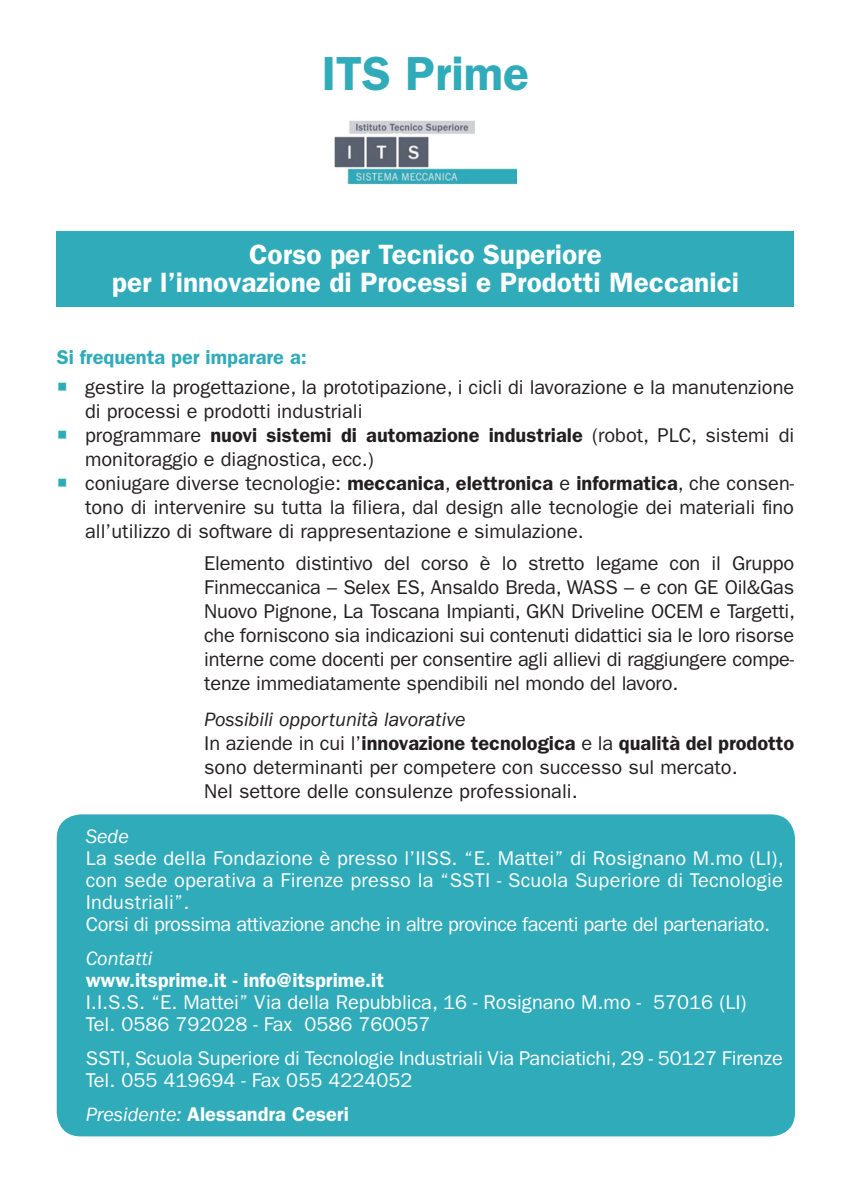
<style>
.page{position:relative;width:851px;height:1191px;background:#fff}
.page>*{position:absolute;margin:0;border:0;box-sizing:border-box;transform-origin:0 0}
.t1{font:600 48px "ITC Franklin Gothic Std";color:#30abba}
.t2{font:600 28px/28px "ITC Franklin Gothic Std";color:#fff;text-align:center}
.t3{font:20px/24px "ITC Franklin Gothic Std";color:#231f20}
.t4{font:20px/22px "ITC Franklin Gothic Std";color:#fff}
.t5{font:600 20px "ITC Franklin Gothic Std";color:#fff}
.t6{font:600 20px "ITC Franklin Gothic Std";color:#30abba}
.t7{font:italic 20px "ITC Franklin Gothic Std";color:#fff}
.s1{color:#30abba}
.s2{font-weight:600}
.s3{font-style:italic}
.s4{font-weight:400;font-style:italic}
</style>
<div class="page">
<div style="left:57px;top:814px;width:737px;height:322px;background:#30abba;border-radius:24px"></div>
<div style="left:57px;top:232px;width:737px;height:75px;background:#30abba"></div>
<img style="left:334px;top:120px;width:182px;height:65px">
<h1 class="t1" style="left:322px;top:45px;width:209px">ITS Prime</h1>
<h2 class="t2" style="left:112px;top:240px;width:628px">Corso per Tecnico Superiore<br>per l’innovazione di Processi e Prodotti Meccanici</h2>
<p class="t6" style="left:57px;top:345px;width:252px">Si frequenta per imparare a:</p>
<p class="t3" style="left:85px;top:375px;width:710px;text-indent:-28px"><span class="s1">○</span> gestire la progettazione, la prototipazione, i cicli di lavorazione e la manutenzione di processi e prodotti industriali</p>
<p class="t3" style="left:85px;top:423px;width:710px;text-indent:-28px"><span class="s1">○</span> programmare <span class="s2">nuovi sistemi di automazione industriale</span> (robot, PLC, sistemi di monitoraggio e diagnostica, ecc.)</p>
<p class="t3" style="left:85px;top:471px;width:710px;text-align:justify;text-indent:-28px"><span class="s1">○</span> coniugare diverse tecnologie: <span class="s2">meccanica</span>, <span class="s2">elettronica</span> e <span class="s2">informatica</span>, che consen&shy;tono di intervenire su tutta la filiera, dal design alle tecnologie dei materiali fino all’utilizzo di software di rappresentazione e simulazione.</p>
<p class="t3" style="left:204px;top:551px;width:592px;text-align:justify">Elemento distintivo del corso è lo stretto legame con il Gruppo Finmeccanica – Selex ES, Ansaldo Breda, WASS – e con GE Oil&amp;Gas Nuovo Pignone, La Toscana Impianti, GKN Driveline OCEM e Targetti, che forniscono sia indicazioni sui contenuti didattici sia le loro risorse interne come docenti per consentire agli allievi di raggiungere compe&shy;tenze immediatamente spendibili nel mondo del lavoro.</p>
<p class="t3" style="left:204px;top:707px;width:591px"><span class="s3">Possibili opportunità lavorative<br></span>In aziende in cui l’<span class="s2">innovazione tecnologica</span> e la <span class="s2">qualità del prodotto </span>sono determinanti per competere con successo sul mercato.<br>Nel settore delle consulenze professionali.</p>
<p class="t7" style="left:86px;top:825px;width:45px">Sede</p>
<p class="t4" style="left:86px;top:847px;width:699px">La sede della Fondazione è presso l’IISS. “E. Mattei” di Rosignano M.mo (LI), con sede operativa a Firenze presso la “SSTI - Scuola Superiore di Tecnologie Industriali”.<br>Corsi di prossima attivazione anche in altre province facenti parte del partenariato.</p>
<p class="t7" style="left:86px;top:947px;width:68px">Contatti</p>
<p class="t5" style="left:86px;top:968px;width:300px">www.itsprime.it - info@itsprime.it</p>
<p class="t4" style="left:86px;top:991px;width:662px">I.I.S.S. “E. Mattei” Via della Repubblica, 16 - Rosignano M.mo - 57016 (LI)<br>Tel. 0586 792028 - Fax 0586 760057</p>
<p class="t4" style="left:86px;top:1047px;width:698px">SSTI, Scuola Superiore di Tecnologie Industriali Via Panciatichi, 29 - 50127 Firenze<br>Tel. 055 419694 - Fax 055 4224052</p>
<p class="t5" style="left:86px;top:1102px;width:265px"><span class="s4">Presidente:</span> Alessandra Ceseri</p>
</div>
